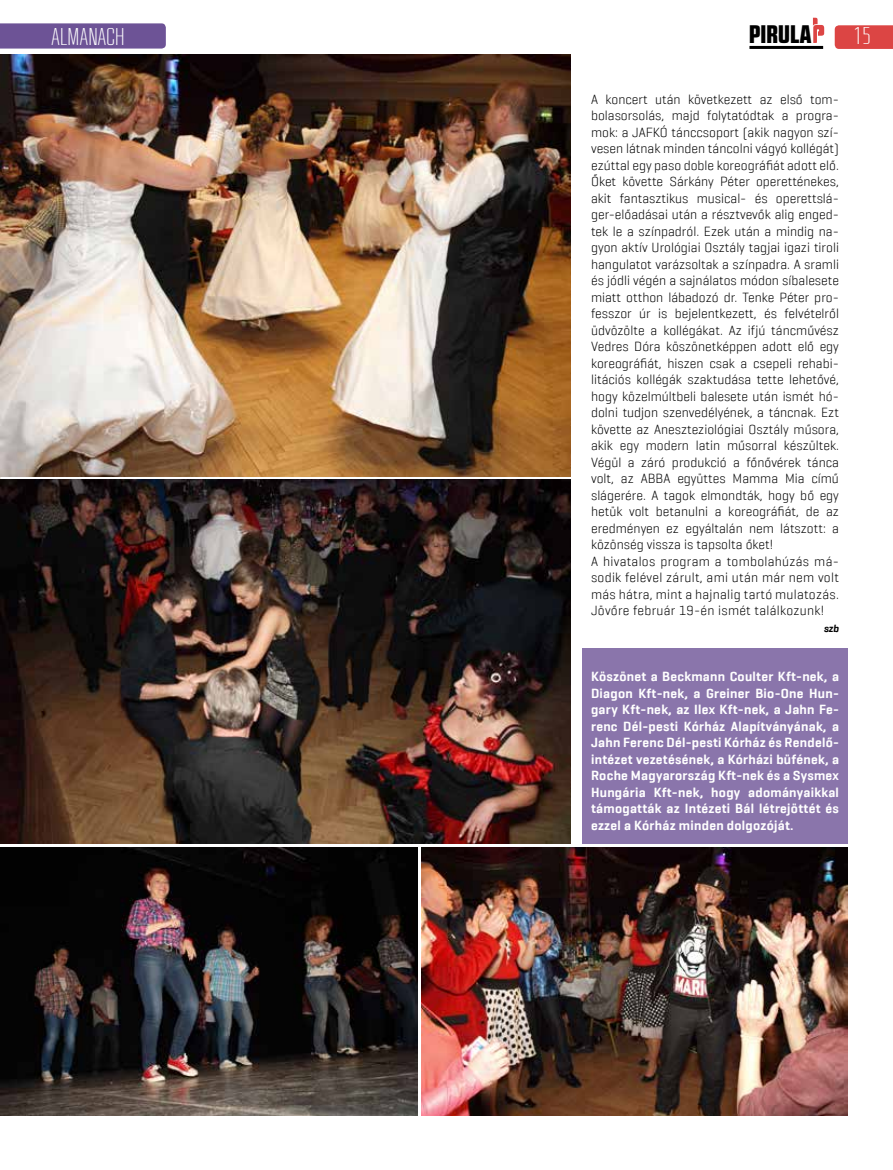
<style>
.page{position:relative;width:893px;height:1170px;background:#fff}
.page>*{position:absolute;margin:0;border:0;box-sizing:border-box;transform-origin:0 0}
.t1{font:25.35px "RB No 2.1 b Black DEMO";letter-spacing:.03em;color:#000}
.t2{font:300 24px "RB No 2";color:#fff}
.t3{font:24px "RB No 2 Light Alternative";color:#fff}
.t4{font:300 13.5px/16.5px "Geogrotesque";color:#000}
.t5{font:600 13.5px/16.5px "Geogrotesque";letter-spacing:.02em;color:#fff;text-align:justify}
.t6{font:italic 600 10.5px "Geogrotesque";color:#000}
</style>
<div class="page">
<svg style="left:835px;top:25px;width:58px;height:24px"></svg>
<hr style="left:749px;top:46px;width:74px;height:3px;background:#000">
<svg style="left:813px;top:18px;width:11px;height:25px"></svg>
<div style="left:583px;top:648px;width:265px;height:195px;background:#8a75ab"></div>
<svg style="left:0;top:23px;width:166px;height:26px;background:#765e9c"></svg>
<div style="left:51px;top:27px;width:112px;height:18px;background:#6d5396"></div>
<img style="left:0;top:54px;width:571px;height:422px">
<img style="left:0;top:479px;width:571px;height:364px">
<img style="left:0;top:847px;width:418px;height:268px">
<img style="left:421px;top:847px;width:427px;height:268px">
<h2 class="t2" style="left:51px;top:24px;width:72px">ALMANACH</h2>
<h1 class="t1" style="left:749px;top:24px;width:64px">PIRULA</h1>
<h2 class="t3" style="left:854px;top:23px;width:18px">15</h2>
<p class="t4" style="left:591px;top:90px;width:249px">A koncert után következett az első tom&shy;bolasorsolás, majd folytatódtak a progra&shy;mok: a JAFKÓ tánccsoport (akik nagyon szí&shy;vesen látnak minden táncolni vágyó kollégát) ezúttal egy paso doble koreográfiát adott elő.<br>Őket követte Sárkány Péter operetténekes, akit fantasztikus musical- és operettslá&shy;ger-előadásai után a résztvevők alig enged&shy;tek le a színpadról. Ezek után a mindig na&shy;gyon aktív Urológiai Osztály tagjai igazi tiroli hangulatot varázsoltak a színpadra. A sramli és jódli végén a sajnálatos módon síbalesete miatt otthon lábadozó dr. Tenke Péter pro&shy;fesszor úr is bejelentkezett, és felvételről üdvözölte a kollégákat. Az ifjú táncművész Vedres Dóra köszönetképpen adott elő egy koreográfiát, hiszen csak a csepeli rehabi&shy;litációs kollégák szaktudása tette lehetővé, hogy közelmúltbeli balesete után ismét hó&shy;dolni tudjon szenvedélyének, a táncnak. Ezt követte az Aneszteziológiai Osztály műsora, akik egy modern latin műsorral készültek.<br>Végül a záró produkció a főnővérek tánca volt, az ABBA együttes Mamma Mia című slágerére. A tagok elmondták, hogy bő egy hetük volt betanulni a koreográfiát, de az eredményen ez egyáltalán nem látszott: a közönség vissza is tapsolta őket!<br>A hivatalos program a tombolahúzás má&shy;sodik felével zárult, ami után már nem volt más hátra, mint a hajnalig tartó mulatozás.<br>Jövőre február 19-én ismét találkozunk!</p>
<p class="t6" style="left:824px;top:621px;width:17px">szb</p>
<p class="t5" style="left:591px;top:668px;width:249px">Köszönet a Beckmann Coulter Kft-nek, a Diagon Kft-nek, a Greiner Bio-One Hun&shy;gary Kft-nek, az Ilex Kft-nek, a Jahn Fe&shy;renc Dél-pesti Kórház Alapítványának, a Jahn Ferenc Dél-pesti Kórház és Rendelő&shy;intézet vezetésének, a Kórházi büfének, a Roche Magyarország Kft-nek és a Sysmex Hungária Kft-nek, hogy adományaikkal támogatták az Intézeti Bál létrejöttét és ezzel a Kórház minden dolgozóját.</p>
</div>
